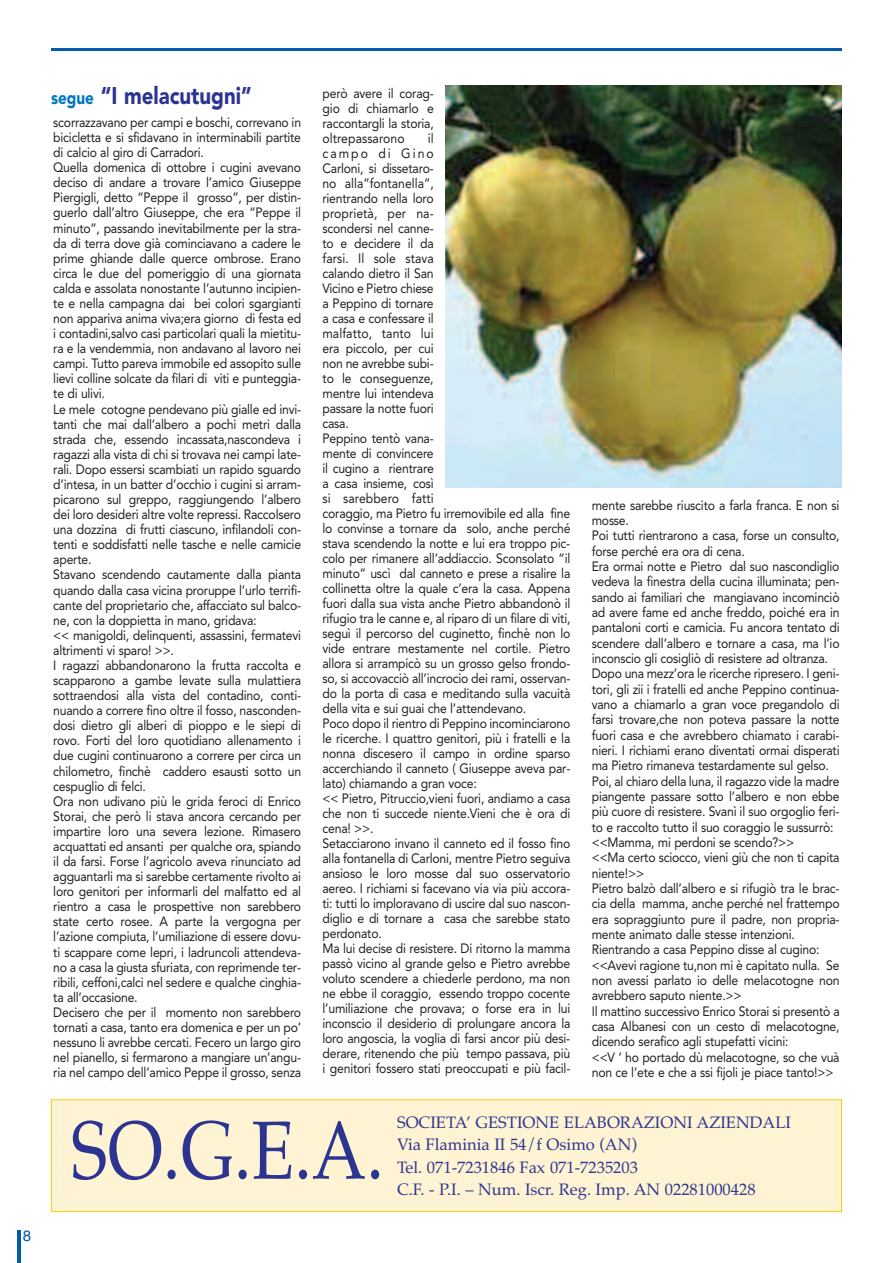
<style>
.page{position:relative;width:893px;height:1263px;background:#fff}
.page>*{position:absolute;margin:0;border:0;box-sizing:border-box;transform-origin:0 0}
.t1{font:82.5px "Palatino";color:#2c3491;scale:.85 1}
.t2{font:900 24px "Avenir";color:#2c3491;scale:.85 1}
.t3{font:16.5px/22.5px "Palatino";color:#2c3491}
.t4{font:15px "Helvetica";color:#015aaa}
.t5{font:13.5px/15px "Avenir";letter-spacing:-.015em;color:#231f20;scale:.91 1}
.s1{font-size:18px;color:#0077bf}
</style>
<div class="page">
<hr style="left:51px;top:48px;width:791px;height:3px;background:#015aaa">
<hr style="left:17px;top:1230px;width:3px;height:33px;background:#015aaa">
<img style="left:446px;top:85px;width:396px;height:402px">
<div style="left:51px;top:1100px;width:791px;height:111px;background:#fef3d2"></div>
<div style="left:51px;top:1099px;width:791px;height:113px;border:1px solid #feca0a"></div>
<p class="t4" style="left:23px;top:1230px;width:10px">8</p>
<h2 class="t2" style="left:51px;top:85px;width:238px"><span class="s1">segue</span> “I melacutugni”</h2>
<p class="t5" style="left:322px;top:87px;width:124px;text-align:justify">però avere il corag&shy;gio di chiamarlo e raccontargli la storia, oltrepassarono</p>
<p class="t5" style="left:53px;top:116px;width:274px">scorrazzavano per campi e boschi, correvano in bicicletta e si sfidavano in interminabili partite di calcio al giro di Carradori.<br>Quella domenica di ottobre i cugini avevano deciso di andare a trovare l’amico Giuseppe Piergigli, detto “Peppe il grosso”, per distin&shy;guerlo dall’altro Giuseppe, che era “Peppe il minuto”, passando inevitabilmente per la stra&shy;da di terra dove già cominciavano a cadere le prime ghiande dalle querce ombrose. Erano circa le due del pomeriggio di una giornata calda e assolata nonostante l’autunno incipien&shy;te e nella campagna dai bei colori sgargianti non appariva anima viva;era giorno di festa ed i contadini,salvo casi particolari quali la mietitu&shy;ra e la vendemmia, non andavano al lavoro nei campi. Tutto pareva immobile ed assopito sulle lievi colline solcate da filari di viti e punteggia&shy;te di ulivi.<br>Le mele cotogne pendevano più gialle ed invi&shy;tanti che mai dall’albero a pochi metri dalla strada che, essendo incassata,nascondeva i ragazzi alla vista di chi si trovava nei campi late&shy;rali. Dopo essersi scambiati un rapido sguardo d’intesa, in un batter d’occhio i cugini si arram&shy;picarono sul greppo, raggiungendo l’albero dei loro desideri altre volte repressi. Raccolsero una dozzina di frutti ciascuno, infilandoli con&shy;tenti e soddisfatti nelle tasche e nelle camicie aperte.<br>Stavano scendendo cautamente dalla pianta quando dalla casa vicina proruppe l’urlo terrifi&shy;cante del proprietario che, affacciato sul balco&shy;ne, con la doppietta in mano, gridava:<br>&lt;&lt; manigoldi, delinquenti, assassini, fermatevi altrimenti vi sparo! &gt;&gt;.<br>I ragazzi abbandonarono la frutta raccolta e scapparono a gambe levate sulla mulattiera sottraendosi alla vista del contadino, conti&shy;nuando a correre fino oltre il fosso, nasconden&shy;dosi dietro gli alberi di pioppo e le siepi di rovo. Forti del loro quotidiano allenamento i due cugini continuarono a correre per circa un chilometro, finchè caddero esausti sotto un cespuglio di felci.<br>Ora non udivano più le grida feroci di Enrico Storai, che però li stava ancora cercando per impartire loro una severa lezione. Rimasero acquattati ed ansanti per qualche ora, spiando il da farsi. Forse l’agricolo aveva rinunciato ad agguantarli ma si sarebbe certamente rivolto ai loro genitori per informarli del malfatto ed al rientro a casa le prospettive non sarebbero state certo rosee. A parte la vergogna per l’azione compiuta, l’umiliazione di essere dovu&shy;ti scappare come lepri, i ladruncoli attendeva&shy;no a casa la giusta sfuriata, con reprimende ter&shy;ribili, ceffoni,calci nel sedere e qualche cinghia&shy;ta all’occasione.<br>Decisero che per il momento non sarebbero tornati a casa, tanto era domenica e per un po’ nessuno li avrebbe cercati. Fecero un largo giro nel pianello, si fermarono a mangiare un’angu&shy;ria nel campo dell’amico Peppe il grosso, senza</p>
<p class="t5" style="left:322px;top:132px;width:274px;text-indent:105px">il<br>campo di Gino<br>Carloni, si dissetaro-<br>no alla”fontanella”,<br>rientrando nella loro<br>proprietà, per na-<br>scondersi nel canne-<br>to e decidere il da<br>farsi. Il sole stava<br>calando dietro il San<br>Vicino e Pietro chiese<br>a Peppino di tornare<br>a casa e confessare il<br>malfatto, tanto lui<br>era piccolo, per cui<br>non ne avrebbe subi-<br>to le conseguenze,<br>mentre lui intendeva<br>passare la notte fuori<br>casa.<br>Peppino tentò vana-<br>mente di convincere<br>il cugino a rientrare<br>a casa insieme, così<br>si sarebbero fatti<br>coraggio, ma Pietro fu irremovibile ed alla fine lo convinse a tornare da solo, anche perché stava scendendo la notte e lui era troppo pic&shy;colo per rimanere all’addiaccio. Sconsolato “il minuto” uscì dal canneto e prese a risalire la collinetta oltre la quale c’era la casa. Appena fuori dalla sua vista anche Pietro abbandonò il rifugio tra le canne e, al riparo di un filare di viti, seguì il percorso del cuginetto, finchè non lo vide entrare mestamente nel cortile. Pietro allora si arrampicò su un grosso gelso frondo&shy;so, si accovacciò all’incrocio dei rami, osservan&shy;do la porta di casa e meditando sulla vacuità della vita e sui guai che l’attendevano.<br>Poco dopo il rientro di Peppino incominciarono le ricerche. I quattro genitori, più i fratelli e la nonna discesero il campo in ordine sparso accerchiando il canneto ( Giuseppe aveva par&shy;lato) chiamando a gran voce:<br>&lt;&lt; Pietro, Pitruccio,vieni fuori, andiamo a casa che non ti succede niente.Vieni che è ora di cena! &gt;&gt;.<br>Setacciarono invano il canneto ed il fosso fino alla fontanella di Carloni, mentre Pietro seguiva ansioso le loro mosse dal suo osservatorio aereo. I richiami si facevano via via più accora&shy;ti: tutti lo imploravano di uscire dal suo nascon&shy;diglio e di tornare a casa che sarebbe stato perdonato.<br>Ma lui decise di resistere. Di ritorno la mamma passò vicino al grande gelso e Pietro avrebbe voluto scendere a chiederle perdono, ma non ne ebbe il coraggio, essendo troppo cocente l’umiliazione che provava; o forse era in lui inconscio il desiderio di prolungare ancora la loro angoscia, la voglia di farsi ancor più desi&shy;derare, ritenendo che più tempo passava, più i genitori fossero stati preoccupati e più facil-</p>
<p class="t5" style="left:592px;top:498px;width:274px">mente sarebbe riuscito a farla franca. E non si mosse.<br>Poi tutti rientrarono a casa, forse un consulto, forse perché era ora di cena.<br>Era ormai notte e Pietro dal suo nascondiglio vedeva la finestra della cucina illuminata; pen&shy;sando ai familiari che mangiavano incominciò ad avere fame ed anche freddo, poiché era in pantaloni corti e camicia. Fu ancora tentato di scendere dall’albero e tornare a casa, ma l’io inconscio gli cosigliò di resistere ad oltranza.<br>Dopo una mezz’ora le ricerche ripresero. I geni&shy;tori, gli zii i fratelli ed anche Peppino continua&shy;vano a chiamarlo a gran voce pregandolo di farsi trovare,che non poteva passare la notte fuori casa e che avrebbero chiamato i carabi&shy;nieri. I richiami erano diventati ormai disperati ma Pietro rimaneva testardamente sul gelso.<br>Poi, al chiaro della luna, il ragazzo vide la madre piangente passare sotto l’albero e non ebbe più cuore di resistere. Svanì il suo orgoglio feri&shy;to e raccolto tutto il suo coraggio le sussurrò: &lt;&lt;Mamma, mi perdoni se scendo?&gt;&gt;<br>&lt;&lt;Ma certo sciocco, vieni giù che non ti capita niente!&gt;&gt;<br>Pietro balzò dall’albero e si rifugiò tra le brac&shy;cia della mamma, anche perché nel frattempo era sopraggiunto pure il padre, non propria&shy;mente animato dalle stesse intenzioni.<br>Rientrando a casa Peppino disse al cugino: &lt;&lt;Avevi ragione tu,non mi è capitato nulla. Se non avessi parlato io delle melacotogne non avrebbero saputo niente.&gt;&gt;<br>Il mattino successivo Enrico Storai si presentò a casa Albanesi con un cesto di melacotogne, dicendo serafico agli stupefatti vicini:<br>&lt;&lt;V ‘ ho portado dù melacotogne, so che vuà non ce l’ete e che a ssi fijoli je piace tanto!&gt;&gt;</p>
<p class="t3" style="left:397px;top:1111px;width:395px">SOCIETA’ GESTIONE ELABORAZIONI AZIENDALI Via Flaminia II 54/f Osimo (AN)<br>Tel. 071-7231846 Fax 071-7235203<br>C.F. - P.I. – Num. Iscr. Reg. Imp. AN 02281000428</p>
<h1 class="t1" style="left:71px;top:1102px;width:370px">SO.G.E.A.</h1>
</div>
